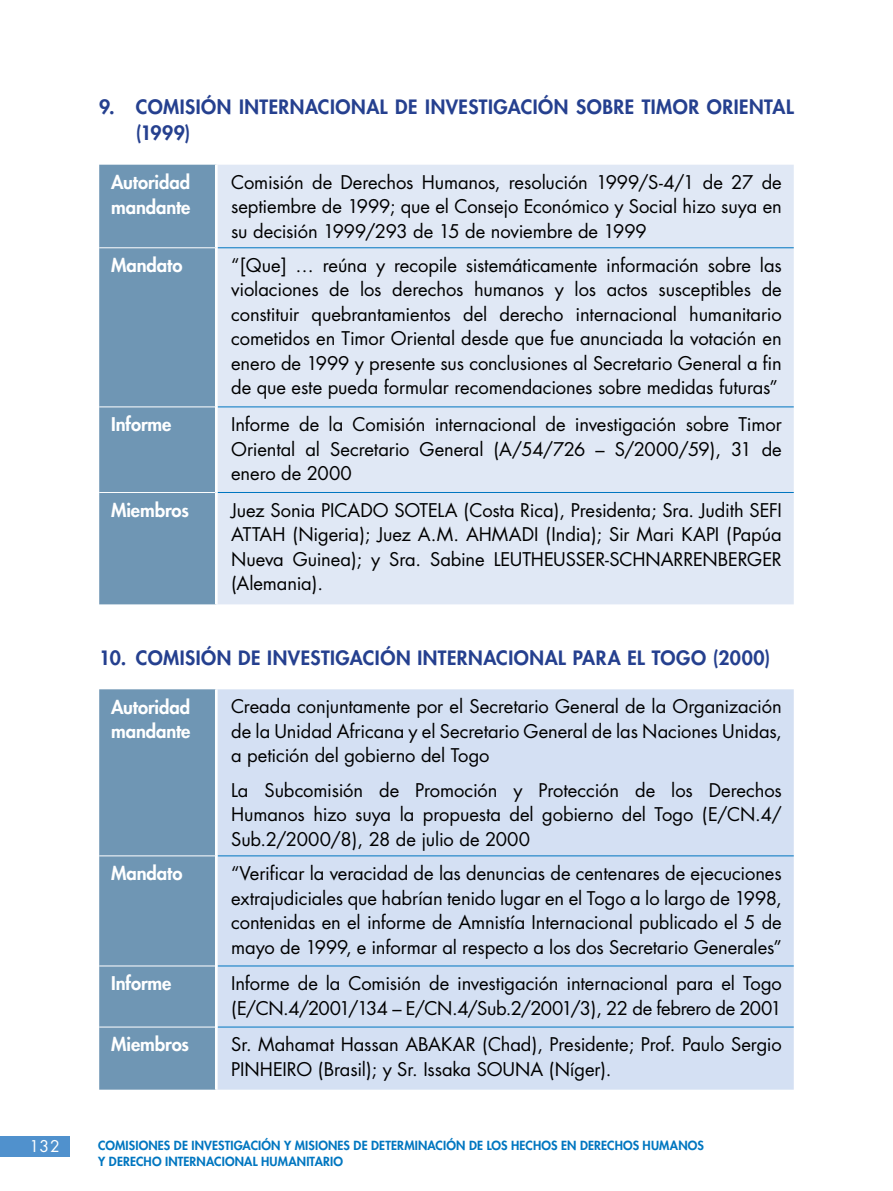
<style>
.page{position:relative;width:893px;height:1191px;background:#fff}
.page>*{position:absolute;margin:0;border:0;box-sizing:border-box;transform-origin:0 0}
.t1{font:800 19.25px/25.4px "Futura";letter-spacing:.025em;color:#25408f}
.t2{font:18.38px/24.5px "Futura";letter-spacing:-.005em;color:#000;text-align:justify}
.t3{font:800 18.38px/24.5px "Futura";letter-spacing:-.005em;color:#fff}
.t4{font:15.75px "Futura";color:#fff}
.t5{font:800 12.25px/15.8px "Futura";letter-spacing:.015em;color:#0076c0}
</style>
<div class="page">
<div style="left:0;top:1136px;width:69px;height:21px;background:#5091cd"></div>
<div style="left:99px;top:165px;width:116px;height:439px;background:#6f96b4"></div>
<div style="left:218px;top:165px;width:576px;height:439px;background:#e0e8f5"></div>
<hr style="left:218px;top:247px;width:576px;height:1px;background:#0076c0">
<hr style="left:218px;top:406px;width:576px;height:1px;background:#0076c0">
<hr style="left:218px;top:492px;width:576px;height:1px;background:#0076c0">
<hr style="left:99px;top:247px;width:116px;height:1px;background:#fff">
<hr style="left:99px;top:406px;width:116px;height:1px;background:#fff">
<hr style="left:99px;top:492px;width:116px;height:1px;background:#fff">
<div style="left:99px;top:689px;width:116px;height:400px;background:#6f96b4"></div>
<div style="left:218px;top:689px;width:576px;height:400px;background:#d4e0f3"></div>
<hr style="left:218px;top:855px;width:576px;height:1px;background:#0076c0">
<hr style="left:218px;top:965px;width:576px;height:1px;background:#0076c0">
<hr style="left:218px;top:1026px;width:576px;height:1px;background:#0076c0">
<hr style="left:99px;top:855px;width:116px;height:1px;background:#fff">
<hr style="left:99px;top:965px;width:116px;height:1px;background:#fff">
<hr style="left:99px;top:1026px;width:116px;height:1px;background:#fff">
<p class="t1" style="left:136px;top:95px;width:659px;text-indent:-37px">9. COMISIÓN INTERNACIONAL DE INVESTIGACIÓN SOBRE TIMOR ORIENTAL (1999)</p>
<p class="t3" style="left:111px;top:170px;width:81px">Autoridad mandante</p>
<p class="t2" style="left:231px;top:170px;width:552px">Comisión de Derechos Humanos, resolución 1999/S-4/1 de 27 de septiembre de 1999; que el Consejo Económico y Social hizo suya en su decisión 1999/293 de 15 de noviembre de 1999</p>
<p class="t3" style="left:111px;top:253px;width:73px">Mandato</p>
<p class="t2" style="left:231px;top:253px;width:552px">“[Que] … reúna y recopile sistemáticamente información sobre las violaciones de los derechos humanos y los actos susceptibles de constituir quebrantamientos del derecho internacional humanitario cometidos en Timor Oriental desde que fue anunciada la votación en enero de 1999 y presente sus conclusiones al Secretario General a fin de que este pueda formular recomendaciones sobre medidas futuras”</p>
<p class="t3" style="left:111px;top:412px;width:62px">Informe</p>
<p class="t2" style="left:231px;top:412px;width:552px">I nforme de la Comisión internacional de investigación sobre Timor Oriental al Secretario General (A/54/726 – S/2000/59), 31 de enero de 2000</p>
<p class="t3" style="left:111px;top:498px;width:79px">Miembros</p>
<p class="t2" style="left:231px;top:498px;width:552px;text-align:left">Juez Sonia PICADO SOTELA (Costa Rica), Presidenta; Sra. Judith SEFI ATTAH (Nigeria); Juez A.M. AHMADI (India); Sir Mari KAPI (Papúa Nueva Guinea); y Sra. Sabine LEUTHEUSSER-SCHNARRENBERGER (Alemania).</p>
<p class="t1" style="left:99px;top:644px;width:673px">10. COMISIÓN DE INVESTIGACIÓN INTERNACIONAL PARA EL TOGO (2000)</p>
<p class="t3" style="left:111px;top:695px;width:81px">Autoridad mandante</p>
<p class="t2" style="left:231px;top:694px;width:552px">Creada conjuntamente por el Secretario General de la Organización de la Unidad Africana y el Secretario General de las Naciones Unidas, a petición del gobierno del Togo</p>
<p class="t2" style="left:231px;top:778px;width:552px">La Subcomisión de Promoción y Protección de los Derechos Humanos hizo suya la propuesta del gobierno del Togo (E/CN.4/ Sub.2/2000/8), 28 de julio de 2000</p>
<p class="t3" style="left:111px;top:861px;width:73px">Mandato</p>
<p class="t2" style="left:231px;top:861px;width:552px">“Verificar la veracidad de las denuncias de centenares de ejecuciones extrajudiciales que habrían tenido lugar en el Togo a lo largo de 1998, contenidas en el informe de Amnistía I nternacional publicado el 5 de mayo de 1999, e informar al respecto a los dos Secretario Generales”</p>
<p class="t3" style="left:111px;top:971px;width:62px">Informe</p>
<p class="t2" style="left:231px;top:971px;width:552px">I nforme de la Comisión de investigación internacional para el Togo (E/CN.4/2001/134 – E/CN.4/Sub.2/2001/3), 22 de febrero de 2001</p>
<p class="t3" style="left:111px;top:1032px;width:79px">Miembros</p>
<p class="t2" style="left:231px;top:1032px;width:552px">Sr. Mahamat Hassan ABAKAR (Chad), Presidente; Prof. Paulo Sergio<br>PI NHEI RO (Brasil); y Sr. Issaka SOUNA (Níger).</p>
<p class="t4" style="left:29px;top:1136px;width:32px">132</p>
<p class="t5" style="left:98px;top:1137px;width:607px">COMISIONES DE INVESTIGACIÓN Y MISIONES DE DETERMINACIÓN DE LOS HECHOS EN DERECHOS HUMANOS<br>Y DERECHO INTERNACIONAL HUMANITARIO</p>
</div>
